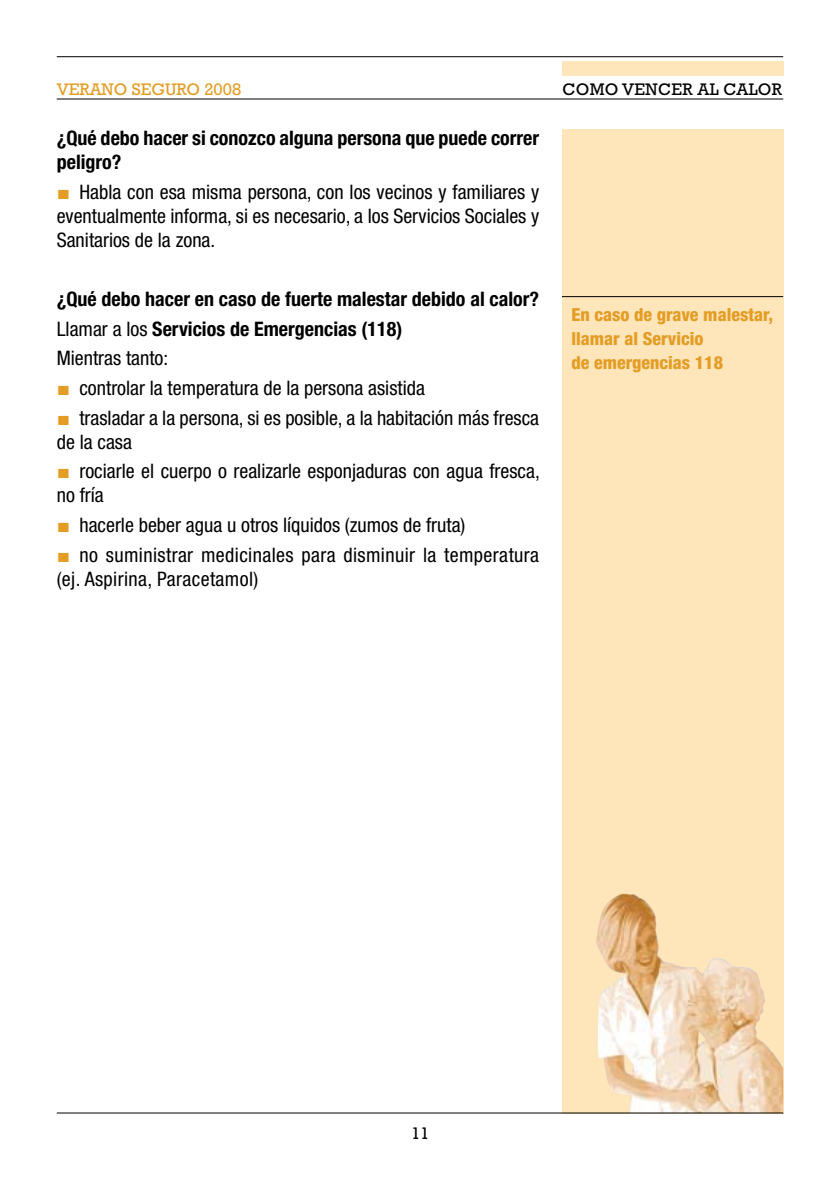
<style>
.page{position:relative;width:840px;height:1191px;background:#fff}
.page>*{position:absolute;margin:0;border:0;box-sizing:border-box;transform-origin:0 0}
.t1{font:condensed 20px/24px "Helvetica Neue";color:#000}
.t2{font:700 condensed 20px/29.6px "Helvetica Neue";color:#000}
.t3{font:condensed 20px/24px "Helvetica Neue";letter-spacing:.02em;color:#000}
.t4{font:800 condensed 18px/24px "Helvetica Neue";color:#e39d24}
.t5{font:17px "Rockwell";letter-spacing:.02em;color:#000}
.t6{font:17px "Rockwell";color:#e39d24}
.s1{font-family:"Times New Roman";font-stretch:normal;color:#e39d24}
.s2{font-weight:400}
</style>
<div class="page">
<div style="left:561px;top:129px;width:221px;height:984px;background:#fee5ba"></div>
<hr style="left:57px;top:56px;width:725px;height:1px;background:#000">
<hr style="left:57px;top:99px;width:725px;height:1px;background:#000">
<div style="left:561px;top:62px;width:221px;height:14px;background:#fee5ba"></div>
<img style="left:596px;top:893px;width:186px;height:219px">
<hr style="left:57px;top:1112px;width:725px;height:1px;background:#000">
<hr style="left:561px;top:296px;width:221px;height:1px;background:#000">
<p class="t6" style="left:57px;top:79px;width:186px">VERANO SEGURO 2008</p>
<p class="t5" style="left:562px;top:79px;width:221px">COMO VENCER AL CALOR</p>
<p class="t2" style="left:57px;top:125px;width:483px;line-height:24px">¿Qué debo hacer si conozco alguna persona que puede correr peligro?</p>
<p class="t1" style="left:57px;top:179px;width:483px;text-align:justify"><span class="s1">■</span> Habla con esa misma persona, con los vecinos y familiares y eventualmente informa, si es necesario, a los Servicios Sociales y Sanitarios de la zona.</p>
<p class="t2" style="left:57px;top:284px;width:483px">¿Qué debo hacer en caso de fuerte malestar debido al calor?<br><span class="s2">Llamar a los</span> Servicios de Emergencias (118)<br><span class="s2">Mientras tanto:</span></p>
<p class="t1" style="left:57px;top:376px;width:369px"><span class="s1">■</span> controlar la temperatura de la persona asistida</p>
<p class="t1" style="left:57px;top:405px;width:483px"><span class="s1">■</span> trasladar a la persona, si es posible, a la habitación más fresca de la casa</p>
<p class="t1" style="left:57px;top:459px;width:484px"><span class="s1">■</span> rociarle el cuerpo o realizarle esponjaduras con agua fresca, no fría</p>
<p class="t1" style="left:57px;top:513px;width:410px"><span class="s1">■</span> hacerle beber agua u otros líquidos (zumos de fruta)</p>
<p class="t3" style="left:57px;top:542px;width:483px"><span class="s1">■</span> no suministrar medicinales para disminuir la temperatura (ej. Aspirina, Paracetamol)</p>
<p class="t4" style="left:571px;top:302px;width:203px">En caso de grave malestar, llamar al Servicio<br>de emergencias 118</p>
<p class="t5" style="left:411px;top:1122px;width:20px">11</p>
</div>
